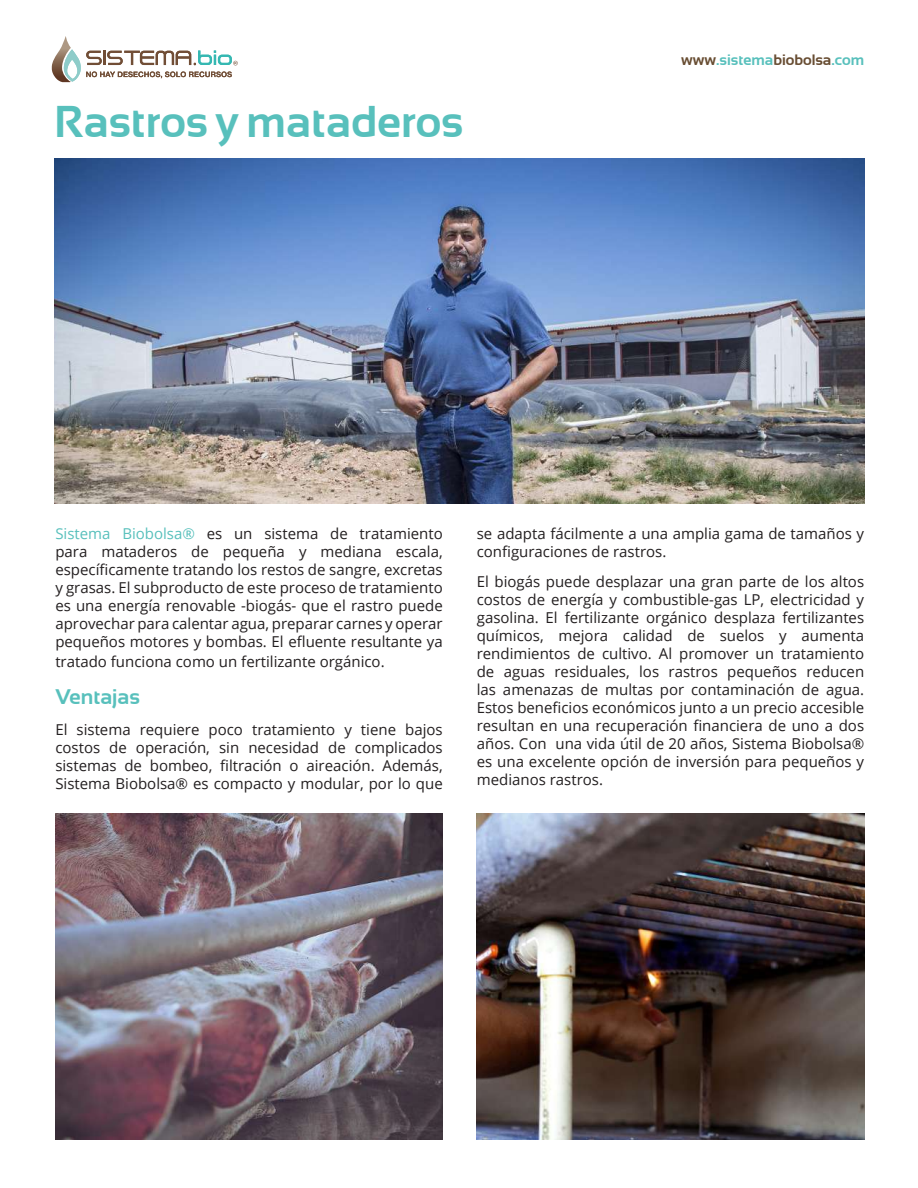
<style>
.page{position:relative;width:918px;height:1188px;background:#fff}
.page>*{position:absolute;margin:0;border:0;box-sizing:border-box;transform-origin:0 0}
.t1{font:700 44.25px "Sansation";color:#58c0bc}
.t2{font:700 21px "Sansation";color:#58c0bc}
.t3{font:15px/18px "Open Sans";color:#231f20;text-align:justify}
.t4{font:700 15px "Sansation";color:#58c0bc}
.s1{color:#684d32}
.s2{color:#58c0bc}
</style>
<div class="page">
<img style="left:54px;top:159px;width:810px;height:344px">
<img style="left:55px;top:813px;width:388px;height:326px">
<img style="left:477px;top:813px;width:387px;height:326px">
<svg style="left:52px;top:36px;width:186px;height:46px"></svg>
<h1 class="t1" style="left:54px;top:96px;width:411px">Rastros y mataderos</h1>
<p class="t4" style="left:681px;top:51px;width:185px"><span class="s1">www</span>.sistema<span class="s1">biobolsa</span>.com</p>
<p class="t3" style="left:55px;top:524px;width:389px"><span class="s2">Sistema Biobolsa®</span> es un sistema de tratamiento para mataderos de pequeña y mediana escala, específicamente tratando los restos de sangre, excretas y grasas. El subproducto de este proceso de tratamiento es una energía renovable -biogás- que el rastro puede aprovechar para calentar agua, preparar carnes y operar pequeños motores y bombas. El efluente resultante ya</p>
<p class="t3" style="left:55px;top:652px;width:331px">tratado funciona como un fertilizante orgánico.</p>
<h2 class="t2" style="left:55px;top:685px;width:86px">Ventajas</h2>
<p class="t3" style="left:55px;top:720px;width:389px">El sistema requiere poco tratamiento y tiene bajos costos de operación, sin necesidad de complicados sistemas de bombeo, filtración o aireación. Además, Sistema Biobolsa® es compacto y modular, por lo que</p>
<p class="t3" style="left:477px;top:524px;width:389px">se adapta fácilmente a una amplia gama de tamaños y configuraciones de rastros.</p>
<p class="t3" style="left:477px;top:573px;width:389px">El biogás puede desplazar una gran parte de los altos costos de energía y combustible-gas LP, electricidad y gasolina. El fertilizante orgánico desplaza fertilizantes químicos, mejora calidad de suelos y aumenta rendimientos de cultivo. Al promover un tratamiento de aguas residuales, los rastros pequeños reducen las amenazas de multas por contaminación de agua.<br>Estos beneficios económicos junto a un precio accesible resultan en una recuperación financiera de uno a dos años. Con una vida útil de 20 años, Sistema Biobolsa® es una excelente opción de inversión para pequeños y medianos rastros.</p>
</div>
